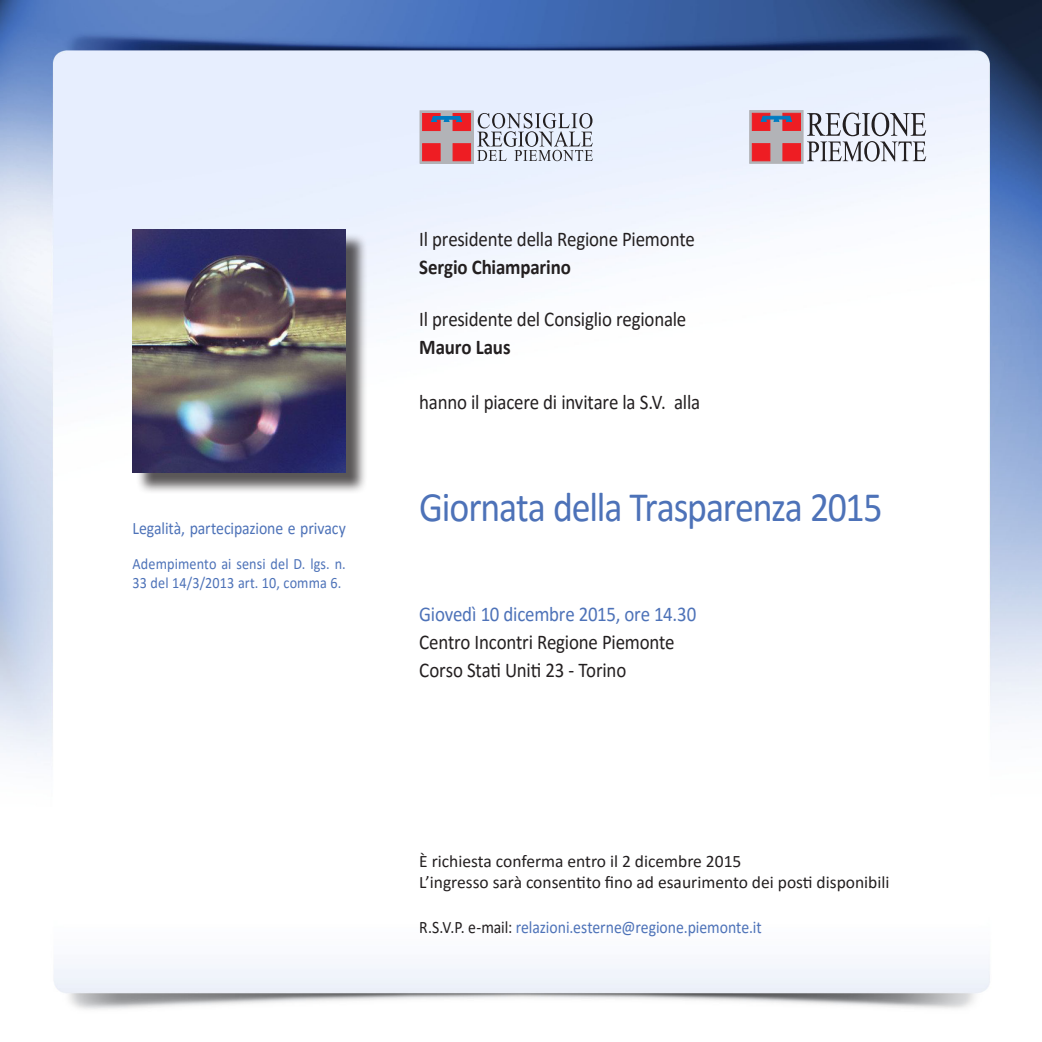
<style>
.page{position:relative;width:1042px;height:1042px;background:#fff}
.page>*{position:absolute;margin:0;border:0;box-sizing:border-box;transform-origin:0 0}
.t1{font:42px "Calibri";letter-spacing:-.03em;color:#4d72b8;scale:.9 1}
.t2{font:21px "Calibri";letter-spacing:-.01em;color:#231f20;scale:.9 1}
.t3{font:21px "Calibri";letter-spacing:-.01em;color:#4d72b8;scale:.9 1}
.t4{font:700 21px "Calibri";letter-spacing:-.01em;color:#231f20;scale:.9 1}
.t5{font:17.5px "Calibri";color:#231f20}
.t6{font:17.5px "Calibri";letter-spacing:-.005em;color:#4d72b8;scale:.9 1}
.t7{font:15.75px/19.2px "Calibri";letter-spacing:.01em;color:#4d72b8;scale:.9 1}
.s1{color:#231f20}
</style>
<div class="page">
<img style="left:0;top:0;width:1042px;height:1010px">
<div style="left:420px;top:111px;width:53px;height:52px;background:#b2b3b7"></div>
<div style="left:419px;top:110px;width:54px;height:54px;border:1px solid #b2b3b7"></div>
<div style="left:453px;top:143px;width:18px;height:18px;background:#ee1d23;border:1px solid #ee1d23"></div>
<div style="left:422px;top:143px;width:18px;height:18px;background:#ee1d23;border:1px solid #ee1d23"></div>
<div style="left:422px;top:113px;width:18px;height:18px;background:#ee1d23;border:1px solid #ee1d23"></div>
<div style="left:453px;top:113px;width:18px;height:18px;background:#ee1d23"></div>
<svg style="left:431px;top:116px;width:31px;height:6px"></svg>
<svg style="left:477px;top:113px;width:116px;height:48px;background:#bbc0cb"></svg>
<svg style="left:807px;top:113px;width:119px;height:49px"></svg>
<div style="left:749px;top:110px;width:54px;height:54px;background:#b2b3b7"></div>
<div style="left:782px;top:143px;width:19px;height:18px;background:#ee1d23;border:1px solid #ee1d23"></div>
<div style="left:752px;top:143px;width:18px;height:18px;background:#ee1d23;border:1px solid #ee1d23"></div>
<div style="left:752px;top:113px;width:18px;height:18px;background:#ee1d23"></div>
<div style="left:782px;top:113px;width:19px;height:18px;background:#ee1d23"></div>
<svg style="left:760px;top:115px;width:32px;height:7px"></svg>
<div style="left:135px;top:232px;width:233px;height:262px;background:#231f20;opacity:.75"></div>
<img style="left:133px;top:230px;width:213px;height:242px">
<p class="t6" style="left:133px;top:516px;width:239px">Legalità, partecipazione e privacy</p>
<p class="t7" style="left:133px;top:554px;width:238px">Adempimento ai sensi del D. lgs. n.<br>33 del 14/3/2013 art. 10, comma 6.</p>
<p class="t2" style="left:419px;top:224px;width:308px">Il presidente della Regione Piemonte</p>
<p class="t4" style="left:419px;top:252px;width:170px">Sergio Chiamparino</p>
<p class="t2" style="left:419px;top:305px;width:298px">Il presidente del Consiglio regionale</p>
<p class="t4" style="left:419px;top:333px;width:103px">Mauro Laus</p>
<p class="t2" style="left:419px;top:387px;width:313px">hanno il piacere di invitare la S.V. alla</p>
<p class="t1" style="left:419px;top:478px;width:516px">Giornata della Trasparenza 2015</p>
<p class="t3" style="left:419px;top:599px;width:309px">Giovedì 10 dicembre 2015, ore 14.30</p>
<p class="t2" style="left:419px;top:627px;width:285px">Centro Incontri Regione Piemonte</p>
<p class="t2" style="left:419px;top:655px;width:231px">Corso Stati Uniti 23 - Torino</p>
<p class="t5" style="left:419px;top:848px;width:324px">È richiesta conferma entro il 2 dicembre 2015</p>
<p class="t5" style="left:419px;top:869px;width:472px">L’ingresso sarà consentito fino ad esaurimento dei posti disponibili</p>
<p class="t6" style="left:419px;top:914px;width:382px"><span class="s1">R.S.V.P. e-mail:</span> relazioni.esterne@regione.piemonte.it</p>
</div>
